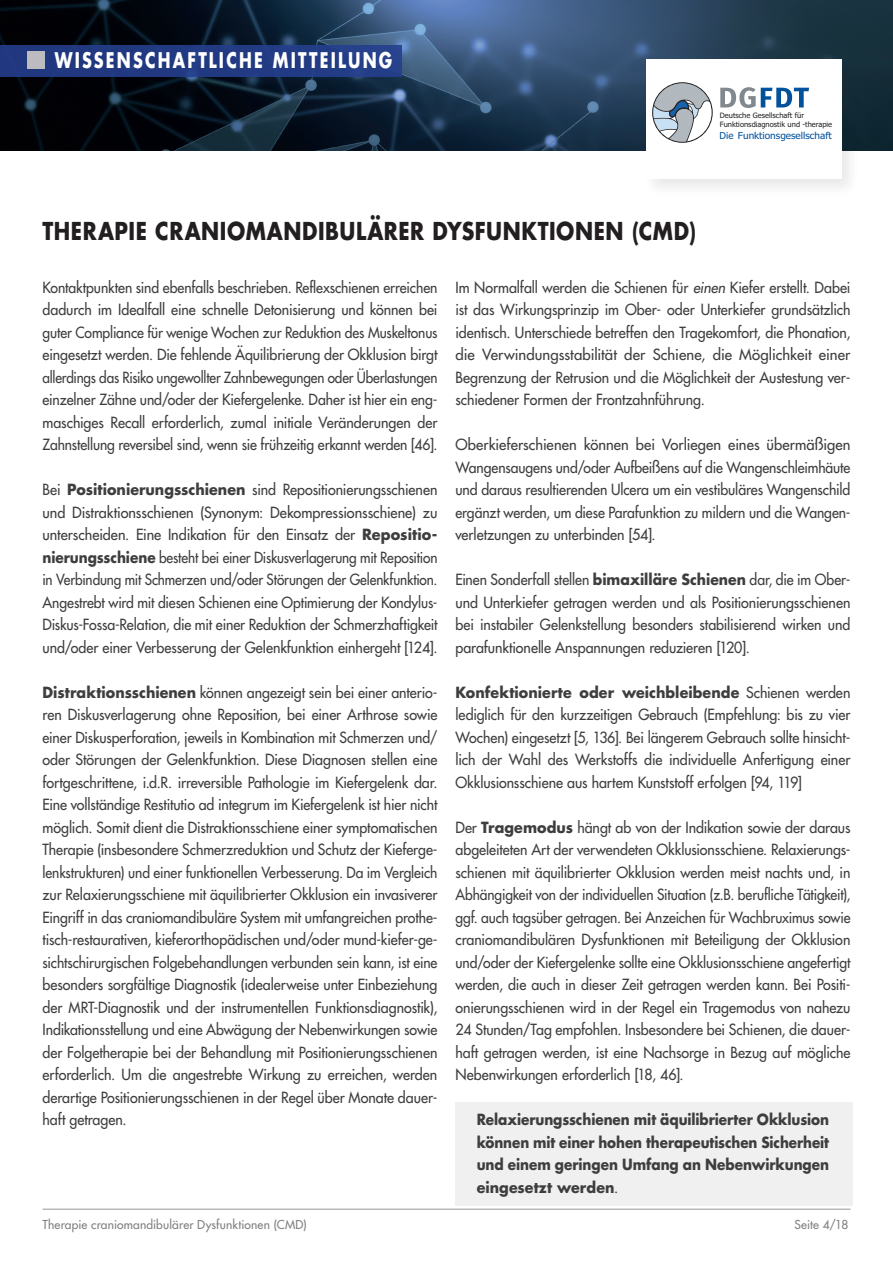
<style>
.page{position:relative;width:893px;height:1263px;background:#fff}
.page>*{position:absolute;margin:0;border:0;box-sizing:border-box;transform-origin:0 0}
.t1{font:700 24px "Futura";letter-spacing:.03em;color:#231f20;scale:.86 1}
.t2{font:700 21px "Futura";letter-spacing:.14em;color:#fff;scale:.76 1}
.fließtext{font:15px/22.5px "Futura";letter-spacing:-.005em;color:#3e3e3f;text-align:justify;scale:.95 1}
.fließtext-2{font:15px/22.5px "Futura";letter-spacing:-.005em;color:#3e3e3f;text-align:justify;scale:.93 1}
.fließtext-3{font:15px/22.5px "Futura";letter-spacing:-.005em;color:#3e3e3f;text-align:justify}
.fließtext-4{font:700 15px/22.5px "Futura";color:#3e3e3f;text-align:justify;scale:.91 1}
.t3{font:12px "Futura";letter-spacing:.015em;color:#808083}
.t4{font:9.45px "Tahoma";color:#01519b}
.t5{font:7.35px/8.9px "Tahoma";color:#231f20}
.s1{font-weight:700}
.s2{font-style:italic}
.s3{font-weight:400}
</style>
<div class="page">
<img style="left:0;top:0;width:893px;height:151px">
<div style="left:642px;top:56px;width:218px;height:142px;background:#231f20;opacity:.1"></div>
<div style="left:646px;top:60px;width:195px;height:119px;background:#fff"></div>
<svg style="left:652px;top:82px;width:61px;height:61px"></svg>
<svg style="left:720px;top:87px;width:89px;height:21px"></svg>
<div style="left:0;top:45px;width:401px;height:32px;background:#213a82"></div>
<div style="left:28px;top:51px;width:17px;height:17px;background:#bcbbbf"></div>
<hr style="left:43px;top:1209px;width:807px;height:1px;background:#939598">
<div style="left:455px;top:1103px;width:398px;height:103px;background:#f0f0f1"></div>
<h2 class="t2" style="left:55px;top:46px;width:446px">WISSENSCHAFTLICHE MITTEILUNG</h2>
<p class="t5" style="left:720px;top:111px;width:114px">Deutsche Gesellschaft für<br>Funktionsdiagnostik und -therapie</p>
<p class="t4" style="left:720px;top:129px;width:114px">Die Funktionsgesellschaft</p>
<p class="t1" style="left:43px;top:214px;width:761px">THERAPIE CRANIOMANDIBULÄRER DYSFUNKTIONEN (CMD)</p>
<p class="fließtext-2" style="left:43px;top:276px;width:426px">Kontaktpunkten sind ebenfalls beschrieben. Reflexschienen erreichen dadurch im Idealfall eine schnelle Detonisierung und können bei guter Compliance für wenige Wochen zur Reduktion des Muskeltonus eingesetzt werden. Die fehlende Äquilibrierung der Okklusion birgt allerdings das Risiko ungewollter Zahnbewegungen oder Überlastungen einzelner Zähne und/oder der Kiefergelenke. Daher ist hier ein eng&shy;maschiges Recall erforderlich, zumal initiale Veränderungen der Zahnstellung reversibel sind, wenn sie frühzeitig erkannt werden [46].</p>
<p class="fließtext" style="left:43px;top:478px;width:417px">Bei <span class="s1">Positionierungsschienen</span> sind Repositionierungsschienen und Distraktionsschienen (Synonym: Dekompressionsschiene) zu unterscheiden. Eine Indikation für den Einsatz der <span class="s1">Repositio&shy;nierungsschiene</span> besteht bei einer Diskusverlagerung mit Reposition in Verbindung mit Schmerzen und/oder Störungen der Gelenkfunktion.<br>Angestrebt wird mit diesen Schienen eine Optimierung der Kondylus-Diskus-Fossa-Relation, die mit einer Reduktion der Schmerzhaftigkeit und/oder einer Verbesserung der Gelenkfunktion einhergeht [124].</p>
<p class="fließtext" style="left:43px;top:681px;width:417px"><span class="s1">Distraktionsschienen</span> können angezeigt sein bei einer anterio&shy;ren Diskusverlagerung ohne Reposition, bei einer Arthrose sowie einer Diskusperforation, jeweils in Kombination mit Schmerzen und/ oder Störungen der Gelenkfunktion. Diese Diagnosen stellen eine fortgeschrittene, i.d.R. irreversible Pathologie im Kiefergelenk dar.<br>Eine vollständige Restitutio ad integrum im Kiefergelenk ist hier nicht möglich. Somit dient die Distraktionsschiene einer symptomatischen Therapie (insbesondere Schmerzreduktion und Schutz der Kieferge&shy;lenkstrukturen) und einer funktionellen Verbesserung. Da im Vergleich zur Relaxierungsschiene mit äquilibrierter Okklusion ein invasiverer Eingriff in das craniomandibuläre System mit umfangreichen prothe&shy;tisch-restaurativen, kieferorthopädischen und/oder mund-kiefer-ge&shy;sichtschirurgischen Folgebehandlungen verbunden sein kann, ist eine besonders sorgfältige Diagnostik (idealerweise unter Einbeziehung der MRT-Diagnostik und der instrumentellen Funktionsdiagnostik), Indikationsstellung und eine Abwägung der Nebenwirkungen sowie der Folgetherapie bei der Behandlung mit Positionierungsschienen erforderlich. Um die angestrebte Wirkung zu erreichen, werden derartige Positionierungsschienen in der Regel über Monate dauer&shy;haft getragen.</p>
<p class="fließtext" style="left:455px;top:276px;width:417px">Im Normalfall werden die Schienen für <span class="s2">einen</span> Kiefer erstellt. Dabei ist das Wirkungsprinzip im Ober- oder Unterkiefer grundsätzlich identisch. Unterschiede betreffen den Tragekomfort, die Phonation, die Verwindungsstabilität der Schiene, die Möglichkeit einer Begrenzung der Retrusion und die Möglichkeit der Austestung ver&shy;schiedener Formen der Frontzahnführung.</p>
<p class="fließtext-3" style="left:455px;top:433px;width:396px">Oberkieferschienen können bei Vorliegen eines übermäßigen Wangensaugens und/oder Aufbeißens auf die Wangenschleimhäute und daraus resultierenden Ulcera um ein vestibuläres Wangenschild ergänzt werden, um diese Parafunktion zu mildern und die Wangen&shy;verletzungen zu unterbinden [54].</p>
<p class="fließtext-2" style="left:455px;top:568px;width:426px">Einen Sonderfall stellen <span class="s1">bimaxilläre Schienen</span> dar, die im Ober&shy;und Unterkiefer getragen werden und als Positionierungsschienen bei instabiler Gelenkstellung besonders stabilisierend wirken und parafunktionelle Anspannungen reduzieren [120].</p>
<p class="fließtext" style="left:455px;top:681px;width:417px"><span class="s1">Konfektionierte oder weichbleibende</span> Schienen werden lediglich für den kurzzeitigen Gebrauch (Empfehlung: bis zu vier Wochen) eingesetzt [5, 136]. Bei längerem Gebrauch sollte hinsicht&shy;lich der Wahl des Werkstoffs die individuelle Anfertigung einer Okklusionsschiene aus hartem Kunststoff erfolgen [94, 119]</p>
<p class="fließtext" style="left:455px;top:816px;width:417px">Der <span class="s1">Tragemodus</span> hängt ab von der Indikation sowie der daraus abgeleiteten Art der verwendeten Okklusionsschiene. Relaxierungs&shy;schienen mit äquilibrierter Okklusion werden meist nachts und, in Abhängigkeit von der individuellen Situation (z.B. berufliche Tätigkeit), ggf. auch tagsüber getragen. Bei Anzeichen für Wachbruximus sowie craniomandibulären Dysfunktionen mit Beteiligung der Okklusion und/oder der Kiefergelenke sollte eine Okklusionsschiene angefertigt werden, die auch in dieser Zeit getragen werden kann. Bei Positi&shy;onierungsschienen wird in der Regel ein Tragemodus von nahezu 24 Stunden/Tag empfohlen. Insbesondere bei Schienen, die dauer&shy;haft getragen werden, ist eine Nachsorge in Bezug auf mögliche Nebenwirkungen erforderlich [18, 46].</p>
<p class="fließtext-4" style="left:477px;top:1108px;width:389px">Relaxierungsschienen mit äquilibrierter Okklusion können mit einer hohen therapeutischen Sicherheit und einem geringen Umfang an Nebenwirkungen eingesetzt werden<span class="s3">.</span></p>
<p class="t3" style="left:43px;top:1217px;width:266px">Therapie craniomandibulärer Dysfunktionen (CMD)</p>
<p class="t3" style="left:794px;top:1217px;width:55px">Seite 4/18</p>
</div>
